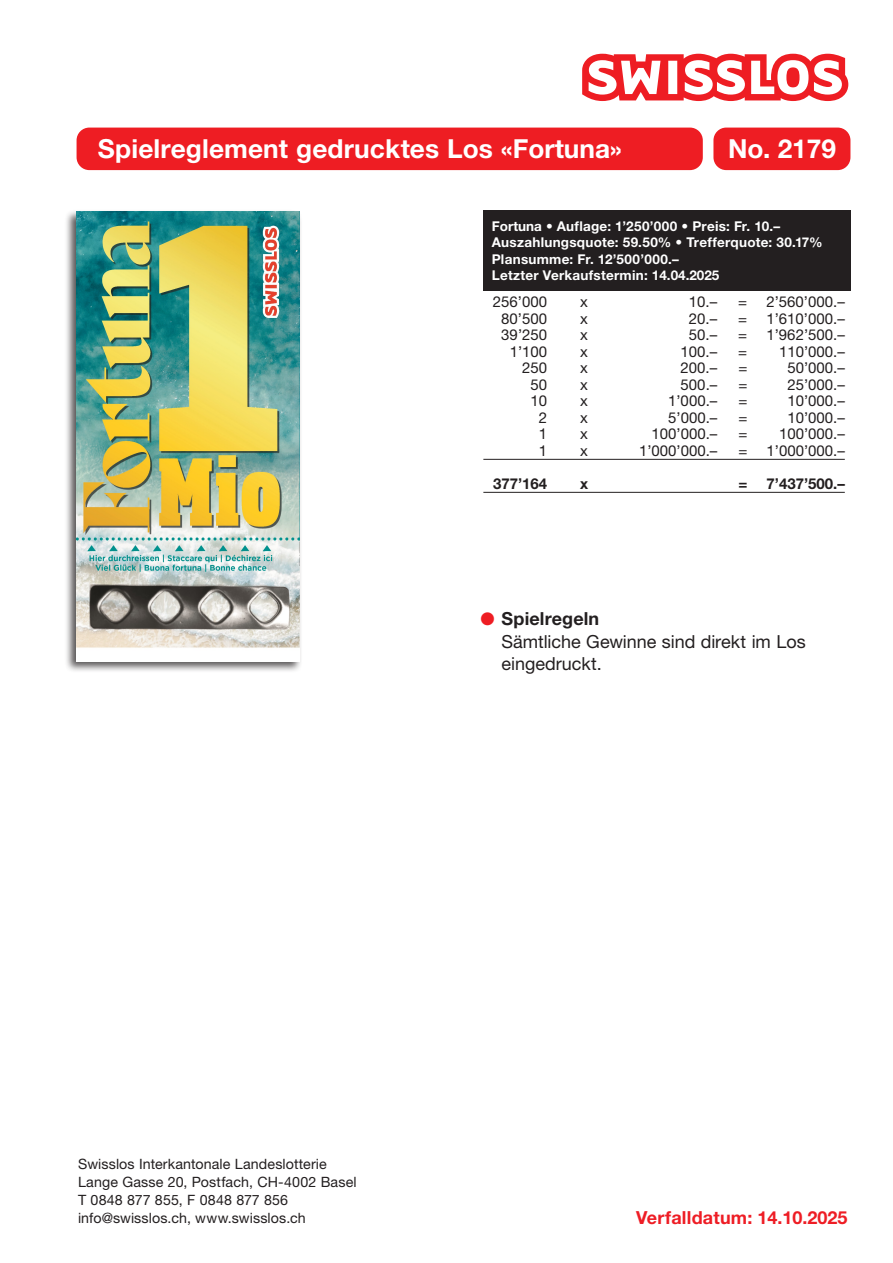
<style>
.page{position:relative;width:893px;height:1263px;background:#fff}
.page>*{position:absolute;margin:0;border:0;box-sizing:border-box;transform-origin:0 0}
.t1{font:700 26.25px "Helvetica Neue LT Std";letter-spacing:.005em;color:#fff}
.t2{font:18px/22.5px "Helvetica Neue LT Std";letter-spacing:-.005em;color:#231f20}
.t3{font:700 18px "Helvetica Neue LT Std";letter-spacing:.01em;color:#ee1d25}
.t4{font:15px "Helvetica Neue LT Std";color:#231f20}
.t5{font:700 15px "Helvetica Neue LT Std";color:#231f20}
.t6{font:14.25px/18px "Helvetica Neue LT Std";letter-spacing:.005em;color:#231f20}
.t7{font:700 13.5px/16.5px "Helvetica Neue LT Std";letter-spacing:.02em;color:#fff}
.s1{color:#ee1d23}
.s2{font-weight:700}
</style>
<div class="page">
<div style="left:77px;top:128px;width:626px;height:42px;background:#ee1d23;border-radius:13px"></div>
<hr style="left:483px;top:459px;width:362px;height:1px;background:#231f20">
<hr style="left:483px;top:492px;width:362px;height:1px;background:#231f20">
<div style="left:483px;top:210px;width:367px;height:81px;background:#231f20"></div>
<svg style="left:582px;top:54px;width:266px;height:47px"></svg>
<div style="left:713px;top:128px;width:137px;height:42px;background:#ee1d23;border-radius:13px"></div>
<div style="left:65px;top:209px;width:238px;height:464px;background:#231f20;opacity:.75"></div>
<img style="left:77px;top:212px;width:223px;height:449px">
<h1 class="t1" style="left:98px;top:133px;width:526px">Spielreglement gedrucktes Los «Fortuna»</h1>
<h1 class="t1" style="left:728px;top:133px;width:109px">No. 2179</h1>
<p class="t7" style="left:492px;top:217px;width:332px">Fortuna • Auflage: 1’250’000 • Preis: Fr. 10.– Auszahlungsquote: 59.50% • Trefferquote: 30.17% Plansumme: Fr. 12’500’000.–<br>Letzter Verkaufstermin: 14.04.2025</p>
<p class="t4" style="left:493px;top:293px;width:56px">256’000</p>
<p class="t4" style="left:580px;top:293px;width:9px">x</p>
<p class="t4" style="left:689px;top:293px;width:30px">10.–</p>
<p class="t4" style="left:738px;top:293px;width:10px">=</p>
<p class="t4" style="left:766px;top:293px;width:80px">2’560’000.–</p>
<p class="t4" style="left:501px;top:309px;width:47px">80’500</p>
<p class="t4" style="left:580px;top:309px;width:9px">x</p>
<p class="t4" style="left:689px;top:309px;width:30px">20.–</p>
<p class="t4" style="left:738px;top:309px;width:10px">=</p>
<p class="t4" style="left:766px;top:309px;width:80px">1’610’000.–</p>
<p class="t4" style="left:501px;top:326px;width:47px">39’250</p>
<p class="t4" style="left:580px;top:326px;width:9px">x</p>
<p class="t4" style="left:689px;top:326px;width:30px">50.–</p>
<p class="t4" style="left:738px;top:326px;width:10px">=</p>
<p class="t4" style="left:766px;top:326px;width:80px">1’962’500.–</p>
<p class="t4" style="left:510px;top:342px;width:39px">1’100</p>
<p class="t4" style="left:580px;top:342px;width:9px">x</p>
<p class="t4" style="left:681px;top:342px;width:38px">100.–</p>
<p class="t4" style="left:738px;top:342px;width:10px">=</p>
<p class="t4" style="left:779px;top:342px;width:67px">110’000.–</p>
<p class="t4" style="left:522px;top:359px;width:27px">250</p>
<p class="t4" style="left:580px;top:359px;width:9px">x</p>
<p class="t4" style="left:681px;top:359px;width:38px">200.–</p>
<p class="t4" style="left:738px;top:359px;width:10px">=</p>
<p class="t4" style="left:787px;top:359px;width:59px">50’000.–</p>
<p class="t4" style="left:531px;top:375px;width:18px">50</p>
<p class="t4" style="left:580px;top:375px;width:9px">x</p>
<p class="t4" style="left:681px;top:375px;width:38px">500.–</p>
<p class="t4" style="left:738px;top:375px;width:10px">=</p>
<p class="t4" style="left:787px;top:375px;width:59px">25’000.–</p>
<p class="t4" style="left:531px;top:392px;width:18px">10</p>
<p class="t4" style="left:580px;top:392px;width:9px">x</p>
<p class="t4" style="left:668px;top:392px;width:51px">1’000.–</p>
<p class="t4" style="left:738px;top:392px;width:10px">=</p>
<p class="t4" style="left:787px;top:392px;width:59px">10’000.–</p>
<p class="t4" style="left:539px;top:408px;width:10px">2</p>
<p class="t4" style="left:580px;top:408px;width:9px">x</p>
<p class="t4" style="left:668px;top:408px;width:51px">5’000.–</p>
<p class="t4" style="left:738px;top:408px;width:10px">=</p>
<p class="t4" style="left:787px;top:408px;width:59px">10’000.–</p>
<p class="t4" style="left:539px;top:425px;width:10px">1</p>
<p class="t4" style="left:580px;top:425px;width:9px">x</p>
<p class="t4" style="left:651px;top:425px;width:67px">100’000.–</p>
<p class="t4" style="left:738px;top:425px;width:10px">=</p>
<p class="t4" style="left:779px;top:425px;width:67px">100’000.–</p>
<p class="t4" style="left:539px;top:441px;width:10px">1</p>
<p class="t4" style="left:580px;top:441px;width:9px">x</p>
<p class="t4" style="left:639px;top:441px;width:80px">1’000’000.–</p>
<p class="t4" style="left:738px;top:441px;width:10px">=</p>
<p class="t4" style="left:767px;top:441px;width:80px">1’000’000.–</p>
<p class="t5" style="left:493px;top:474px;width:56px">377’164</p>
<p class="t5" style="left:580px;top:474px;width:10px">x</p>
<p class="t5" style="left:738px;top:474px;width:10px">=</p>
<p class="t5" style="left:767px;top:474px;width:80px">7’437’500.–</p>
<p class="t2" style="left:502px;top:607px;width:306px;text-indent:-21px"><span class="s1">●</span> <span class="s2">Spielregeln<br></span>Sämtliche Gewinne sind direkt im Los eingedruckt.</p>
<p class="t6" style="left:78px;top:1154px;width:280px">Swisslos Interkantonale Landeslotterie Lange Gasse 20, Postfach, CH-4002 Basel T 0848 877 855, F 0848 877 856 info@swisslos.ch, www.swisslos.ch</p>
<p class="t3" style="left:636px;top:1206px;width:213px">Verfalldatum: 14.10.2025</p>
</div>
